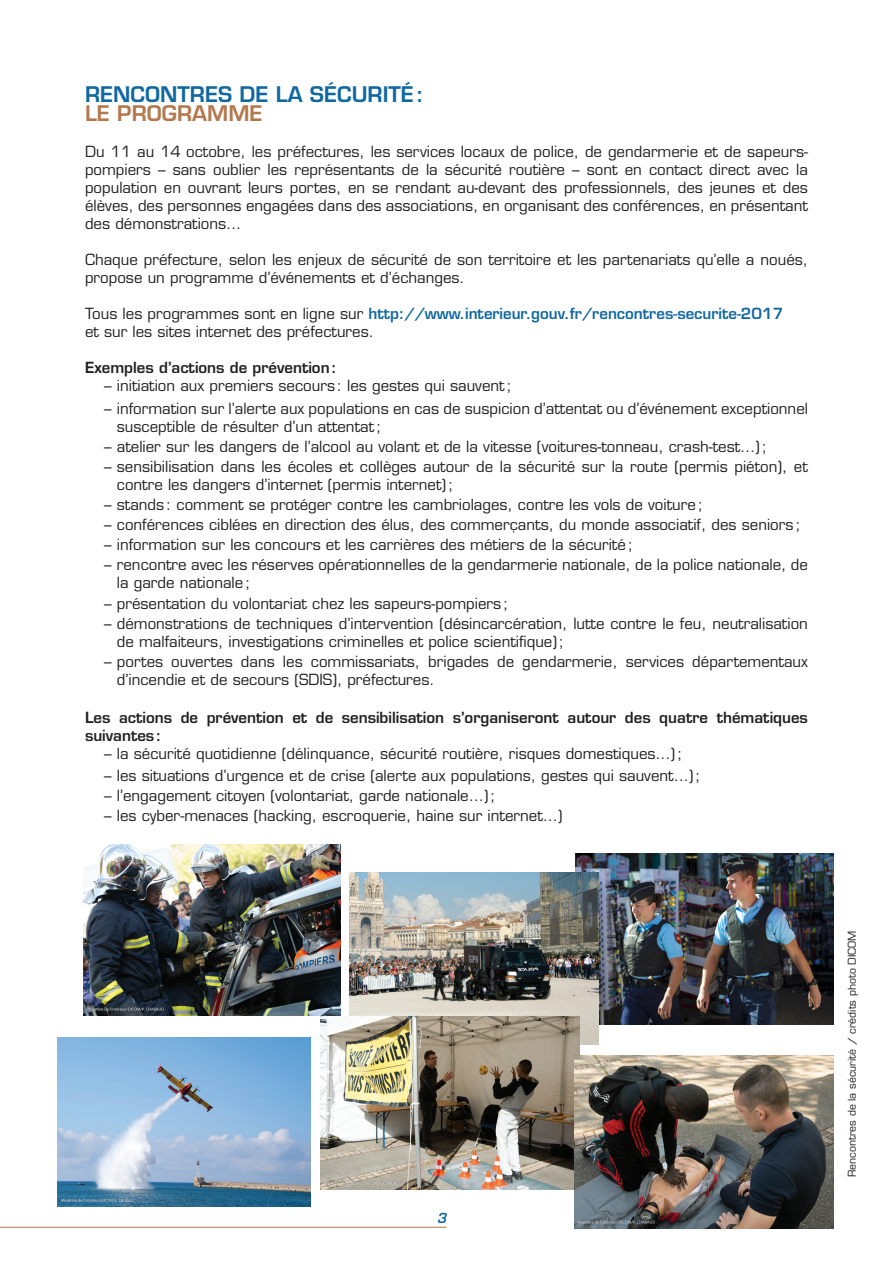
<style>
.page{position:relative;width:893px;height:1263px;background:#fff}
.page>*{position:absolute;margin:0;border:0;box-sizing:border-box;transform-origin:0 0}
.texte{font:600 21px "Eurostile";color:#1068a0}
.texte-2{font:600 21px "Eurostile";color:#b3784e}
.texte-3{font:15px/18px "Eurostile";color:#231f20}
.texte-4{font:600 15px/18px "Eurostile";color:#231f20}
.texte-5{font:600 15px "Eurostile";color:#1068a0}
.texte-6{font:italic 600 13.5px "Eurostile";color:#1068a0}
.texte-7{font:10.5px "Eurostile";color:#231f20}
.s1{font-weight:400;color:#231f20}
</style>
<div class="page">
<img style="left:576px;top:853px;width:258px;height:171px">
<img style="left:349px;top:873px;width:249px;height:171px">
<img style="left:320px;top:1017px;width:260px;height:172px">
<img style="left:574px;top:1055px;width:260px;height:173px">
<img style="left:57px;top:1038px;width:254px;height:168px">
<img style="left:83px;top:844px;width:258px;height:172px">
<hr style="left:0;top:1227px;width:446px;height:1px;background:#b3784e">
<p class="texte" style="left:85px;top:81px;width:340px">RENCONTRES DE LA SÉCURITÉ:</p>
<p class="texte-2" style="left:85px;top:100px;width:179px">LE PROGRAMME</p>
<p class="texte-3" style="left:85px;top:143px;width:724px;text-align:justify">Du 11 au 14 octobre, les préfectures, les services locaux de police, de gendarmerie et de sapeurs&shy;pompiers – sans oublier les représentants de la sécurité routière – sont en contact direct avec la population en ouvrant leurs portes, en se rendant au-devant des professionnels, des jeunes et des élèves, des personnes engagées dans des associations, en organisant des conférences, en présentant des démonstrations…</p>
<p class="texte-3" style="left:85px;top:251px;width:724px">Chaque préfecture, selon les enjeux de sécurité de son territoire et les partenariats qu’elle a noués, propose un programme d’événements et d’échanges.</p>
<p class="texte-5" style="left:85px;top:304px;width:700px"><span class="s1">Tous les programmes sont en ligne sur</span> http://www.interieur.gouv.fr/rencontres-securite-2017</p>
<p class="texte-3" style="left:85px;top:323px;width:290px">et sur les sites internet des préfectures.</p>
<p class="texte-4" style="left:85px;top:359px;width:253px">Exemples d’actions de prévention:</p>
<p class="texte-3" style="left:104px;top:377px;width:409px">– initiation aux premiers secours: les gestes qui sauvent;</p>
<p class="texte-3" style="left:117px;top:399px;width:693px;text-indent:-13px">– information sur l’alerte aux populations en cas de suspicion d’attentat ou d’événement exceptionnel susceptible de résulter d’un attentat;</p>
<p class="texte-3" style="left:104px;top:437px;width:664px">– atelier sur les dangers de l’alcool au volant et de la vitesse (voitures-tonneau, crash-test…);</p>
<p class="texte-3" style="left:117px;top:457px;width:693px;text-indent:-13px">– sensibilisation dans les écoles et collèges autour de la sécurité sur la route (permis piéton), et contre les dangers d’internet (permis internet);</p>
<p class="texte-3" style="left:104px;top:496px;width:600px">– stands: comment se protéger contre les cambriolages, contre les vols de voiture;</p>
<p class="texte-3" style="left:104px;top:516px;width:698px">– conférences ciblées en direction des élus, des commerçants, du monde associatif, des seniors;</p>
<p class="texte-3" style="left:104px;top:536px;width:530px">– information sur les concours et les carrières des métiers de la sécurité;</p>
<p class="texte-3" style="left:117px;top:556px;width:693px;text-indent:-13px">– rencontre avec les réserves opérationnelles de la gendarmerie nationale, de la police nationale, de la garde nationale;</p>
<p class="texte-3" style="left:104px;top:594px;width:406px">– présentation du volontariat chez les sapeurs-pompiers;</p>
<p class="texte-3" style="left:117px;top:614px;width:692px;text-indent:-13px">– démonstrations de techniques d’intervention (désincarcération, lutte contre le feu, neutralisation de malfaiteurs, investigations criminelles et police scientifique);</p>
<p class="texte-3" style="left:117px;top:652px;width:693px;text-indent:-13px">– portes ouvertes dans les commissariats, brigades de gendarmerie, services départementaux d’incendie et de secours (SDIS), préfectures.</p>
<p class="texte-4" style="left:85px;top:708px;width:724px">Les actions de prévention et de sensibilisation s’organiseront autour des quatre thématiques suivantes:</p>
<p class="texte-3" style="left:104px;top:744px;width:580px">– la sécurité quotidienne (délinquance, sécurité routière, risques domestiques…);</p>
<p class="texte-3" style="left:104px;top:767px;width:598px">– les situations d’urgence et de crise (alerte aux populations, gestes qui sauvent…);</p>
<p class="texte-3" style="left:104px;top:787px;width:393px">– l’engagement citoyen (volontariat, garde nationale…);</p>
<p class="texte-3" style="left:104px;top:807px;width:460px">– les cyber-menaces (hacking, escroquerie, haine sur internet…)</p>
<p class="texte-6" style="left:437px;top:1209px;width:11px">3</p>
<p class="texte-7" style="left:846px;top:1177px;width:248px;rotate:-90deg">Rencontres de la sécurité / crédits photo DICOM</p>
</div>
